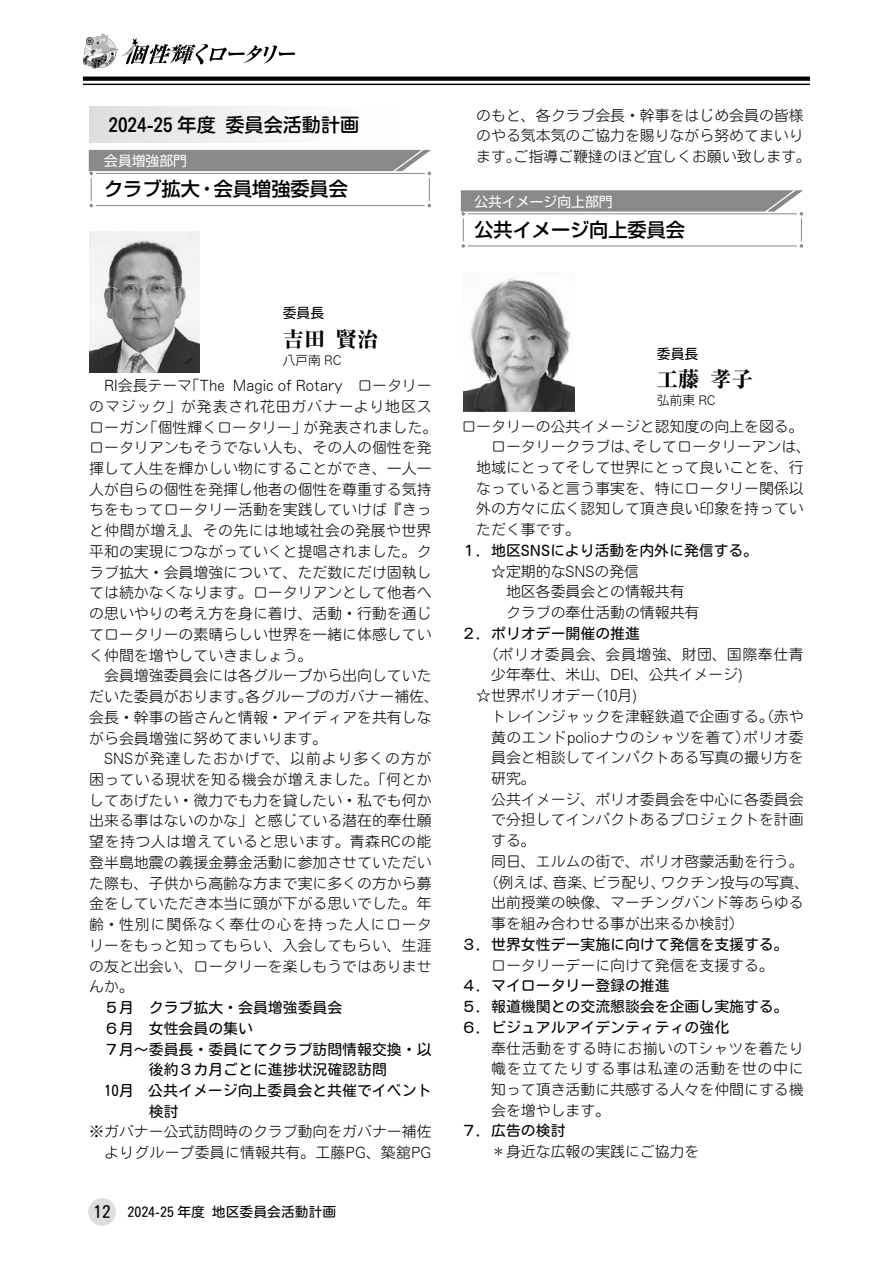
<style>
.page{position:relative;width:893px;height:1263px;background:#fff}
.page>*{position:absolute;margin:0;border:0;box-sizing:border-box;transform-origin:0 0}
.t1{font:800 21.3px "Ryumin Pro";color:#000}
.t2{font:500 19.2px "Shin Go Pro";color:#000}
.t3{font:19.2px "Motoya Maru Pr 6 N W4";color:#000}
.t4{font:14.85px/20.7px "Motoya Maru Pr 6 N W2";color:#000}
.t5{font:14.85px/20.7px "Motoya Maru Pr 6 N W3";color:#000}
.t6{font:14.85px "Motoya Maru Pr 6 N W2";letter-spacing:.02em;color:#000}
.t7{font:14.85px "Motoya Maru Pr 6 N W2";letter-spacing:.04em;color:#000}
.t8{font:13.8px "Motoya Maru Pr 6 N W3";color:#000}
.t9{font:13.8px "Shin Go Pro";color:#fff}
.t10{font:12.75px "Motoya Maru Pr 6 N W2";color:#000}
.s1{font-size:16.95px}
</style>
<div class="page">
<svg style="left:83px;top:77px;width:727px;height:4px;background:#0c0c0c"></svg>
<hr style="left:83px;top:84px;width:727px;height:1px;background:#000">
<div style="left:88px;top:1198px;width:28px;height:28px;background:#dcdddd;border-radius:50%"></div>
<svg style="left:83px;top:33px;width:213px;height:36px"></svg>
<img style="left:89px;top:232px;width:111px;height:140px">
<svg style="left:89px;top:150px;width:342px;height:57px"></svg>
<hr style="left:96px;top:173px;width:329px;height:1px;background:#898989">
<img style="left:463px;top:277px;width:111px;height:135px">
<svg style="left:461px;top:190px;width:342px;height:58px"></svg>
<hr style="left:468px;top:214px;width:329px;height:1px;background:#898989">
<div style="left:89px;top:106px;width:343px;height:36px;background:linear-gradient(to right,#e0e1e1,#fff)"></div>
<p class="t3" style="left:108px;top:108px;width:252px">2024-25 年度 委員会活動計画</p>
<p class="t9" style="left:104px;top:150px;width:84px">会員増強部門</p>
<p class="t2" style="left:104px;top:173px;width:245px">クラブ拡大・会員増強委員会</p>
<p class="t8" style="left:283px;top:301px;width:43px">委員長</p>
<h1 class="t1" style="left:283px;top:322px;width:97px">吉田 賢治</h1>
<p class="t10" style="left:283px;top:349px;width:60px">八戸南 RC</p>
<p class="t4" style="left:89px;top:373px;width:351px">　RI会長テーマ「The Magic of Rotary　ロータリーのマジック」が発表され花田ガバナーより地区スローガン「個性輝くロータリー」が発表されました。ロータリアンもそうでない人も、その人の個性を発揮して人生を輝かしい物にすることができ、一人一人が自らの個性を発揮し他者の個性を尊重する気持ちをもってロータリー活動を実践していけば『きっと仲間が増え』、その先には地域社会の発展や世界平和の実現につながっていくと提唱されました。クラブ拡大・会員増強について、ただ数にだけ固執しては続かなくなります。ロータリアンとして他者への思いやりの考え方を身に着け、活動・行動を通じてロータリーの素晴らしい世界を一緒に体感していく仲間を増やしていきましょう。<br>　会員増強委員会には各グループから出向していただいた委員がおります。各グループのガバナー補佐、会長・幹事の皆さんと情報・アイディアを共有しながら会員増強に努めてまいります。<br>　SNSが発達したおかげで、以前より多くの方が困っている現状を知る機会が増えました。「何とかしてあげたい・微力でも力を貸したい・私でも何か出来る事はないのかな」と感じている潜在的奉仕願望を持つ人は増えていると思います。青森RCの能登半島地震の義援金募金活動に参加させていただいた際も、子供から高齢な方まで実に多くの方から募金をしていただき本当に頭が下がる思いでした。年齢・性別に関係なく奉仕の心を持った人にロータリーをもっと知ってもらい、入会してもらい、生涯の友と出会い、ロータリーを楽しもうではありませんか。</p>
<p class="t5" style="left:104px;top:995px;width:240px">５月　クラブ拡大・会員増強委員会</p>
<p class="t5" style="left:104px;top:1016px;width:150px">６月　女性会員の集い</p>
<p class="t5" style="left:104px;top:1036px;width:329px">７月〜委員長・委員にてクラブ訪問情報交換・以</p>
<p class="t5" style="left:149px;top:1057px;width:240px">後約３カ月ごとに進捗状況確認訪問</p>
<p class="t5" style="left:104px;top:1078px;width:329px">10月　公共イメージ向上委員会と共催でイベント</p>
<p class="t5" style="left:149px;top:1099px;width:31px">検討</p>
<p class="t4" style="left:89px;top:1119px;width:344px;text-align:right">※ガバナー公式訪問時のクラブ動向をガバナー補佐よりグループ委員に情報共有。工藤PG、築舘PG</p>
<p class="t8" style="left:94px;top:1200px;width:244px"><span class="s1">12</span> 2024-25 年度 地区委員会活動計画</p>
<p class="t4" style="left:476px;top:102px;width:336px">のもと、各クラブ会長・幹事をはじめ会員の皆様のやる気本気のご協力を賜りながら努めてまいります。ご指導ご鞭撻のほど宜しくお願い致します。</p>
<p class="t9" style="left:474px;top:191px;width:140px">公共イメージ向上部門</p>
<p class="t2" style="left:474px;top:214px;width:212px">公共イメージ向上委員会</p>
<p class="t8" style="left:657px;top:342px;width:43px">委員長</p>
<h1 class="t1" style="left:657px;top:362px;width:97px">工藤 孝子</h1>
<p class="t10" style="left:657px;top:389px;width:60px">弘前東 RC</p>
<p class="t4" style="left:476px;top:413px;width:336px;text-indent:-15px">ロータリーの公共イメージと認知度の向上を図る。　ロータリークラブは、そしてロータリーアンは、地域にとってそして世界にとって良いことを、行なっていると言う事実を、特にロータリー関係以外の方々に広く認知して頂き良い印象を持っていただく事です。</p>
<p class="t5" style="left:461px;top:538px;width:299px">１．地区SNSにより活動を内外に発信する。</p>
<p class="t4" style="left:476px;top:559px;width:225px">　☆定期的なSNSの発信<br>　　地区各委員会との情報共有　　クラブの奉仕活動の情報共有</p>
<p class="t5" style="left:461px;top:621px;width:180px">２．ポリオデー開催の推進</p>
<p class="t7" style="left:484px;top:641px;width:321px">（ポリオ委員会、会員増強、財団、国際奉仕青</p>
<p class="t4" style="left:491px;top:662px;width:253px">少年奉仕、米山、DEI、公共イメージ)</p>
<p class="t4" style="left:461px;top:683px;width:177px">　☆世界ポリオデー（10月)</p>
<p class="t4" style="left:491px;top:704px;width:314px">トレインジャックを津軽鉄道で企画する。（赤や</p>
<p class="t6" style="left:491px;top:724px;width:314px">黄のエンドpolioナウのシャツを着て）ポリオ委</p>
<p class="t4" style="left:491px;top:745px;width:314px">員会と相談してインパクトある写真の撮り方を</p>
<p class="t4" style="left:491px;top:766px;width:46px">研究。</p>
<p class="t4" style="left:491px;top:787px;width:314px">公共イメージ、ポリオ委員会を中心に各委員会</p>
<p class="t4" style="left:491px;top:807px;width:314px">で分担してインパクトあるプロジェクトを計画</p>
<p class="t4" style="left:491px;top:828px;width:46px">する。</p>
<p class="t4" style="left:491px;top:849px;width:314px">同日、エルムの街で、ポリオ啓蒙活動を行う。</p>
<p class="t4" style="left:484px;top:869px;width:327px">（例えば、音楽、ビラ配り、ワクチン投与の写真、</p>
<p class="t4" style="left:491px;top:890px;width:314px">出前授業の映像、マーチングバンド等あらゆる</p>
<p class="t4" style="left:491px;top:911px;width:254px">事を組み合わせる事が出来るか検討）</p>
<p class="t5" style="left:461px;top:932px;width:329px">３．世界女性デー実施に向けて発信を支援する。</p>
<p class="t4" style="left:461px;top:952px;width:314px">　　ロータリーデーに向けて発信を支援する。</p>
<p class="t5" style="left:461px;top:973px;width:329px">４．マイロータリー登録の推進<br>５．報道機関との交流懇談会を企画し実施する。<br>６．ビジュアルアイデンティティの強化</p>
<p class="t4" style="left:491px;top:1035px;width:314px;text-align:justify">奉仕活動をする時にお揃いのTシャツを着たり幟を立てたりする事は私達の活動を世の中に知って頂き活動に共感する人々を仲間にする機会を増やします。</p>
<p class="t5" style="left:461px;top:1118px;width:106px">７．広告の検討</p>
<p class="t4" style="left:491px;top:1139px;width:210px">＊身近な広報の実践にご協力を</p>
</div>
